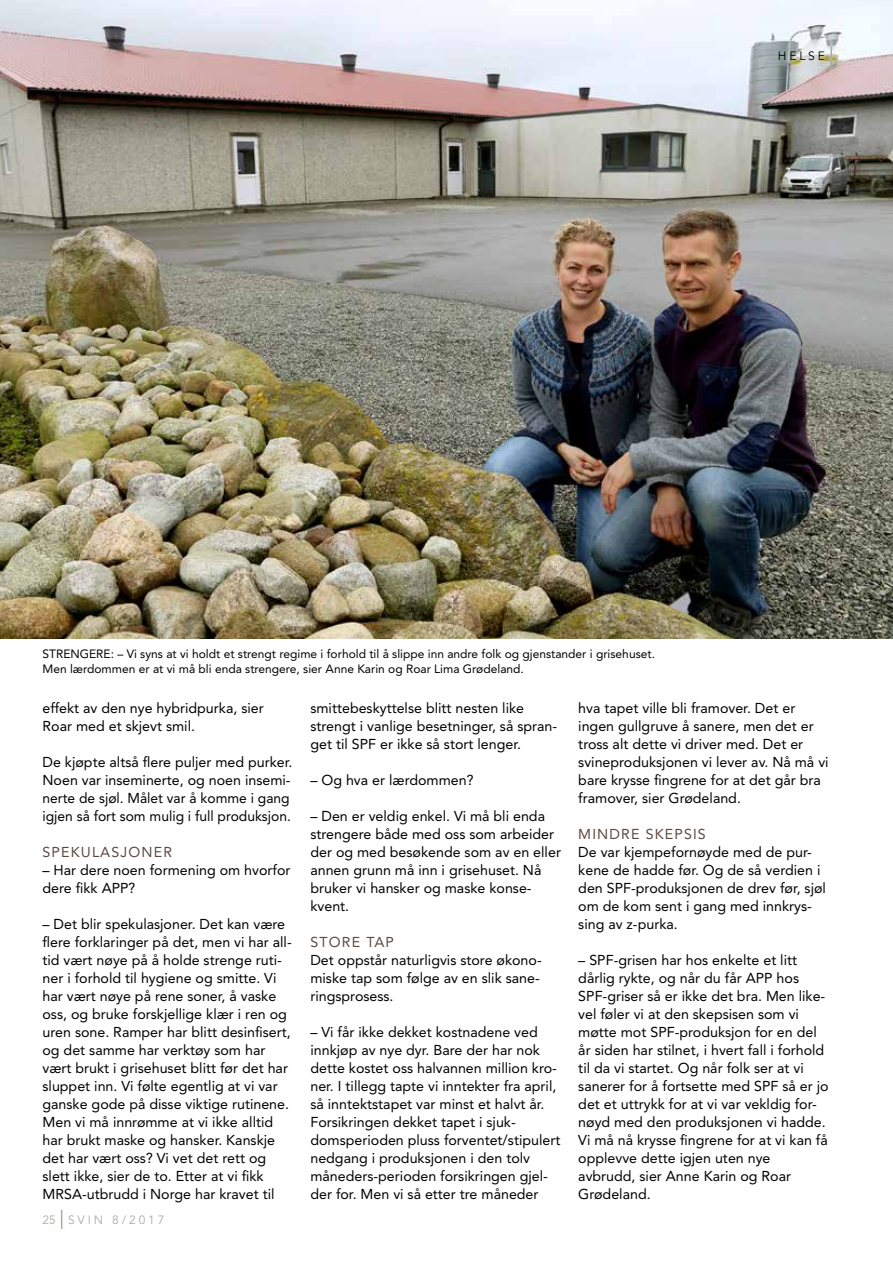
<style>
.page{position:relative;width:893px;height:1263px;background:#fff}
.page>*{position:absolute;margin:0;border:0;box-sizing:border-box;transform-origin:0 0}
.t1{font:14.25px/18px "Avenir LT Std";color:#000}
.t2{font:14.25px "Avenir LT Std";letter-spacing:.08em;color:#5b4a40}
.t3{font:12px/15px "Avenir LT Std";color:#000}
.t4{font:12px "Avenir LT Std";letter-spacing:.24em;color:#a6aea4}
.t5{font:12px "Avenir LT Std";letter-spacing:.24em;color:#000}
</style>
<div class="page">
<img style="left:0;top:0;width:893px;height:638px">
<svg style="left:831px;top:47px;width:1px;height:19px"></svg>
<svg style="left:61px;top:1210px;width:1px;height:19px"></svg>
<p class="t5" style="left:778px;top:49px;width:49px">HELSE</p>
<p class="t3" style="left:43px;top:646px;width:614px">STRENGERE: – Vi syns at vi holdt et strengt regime i forhold til å slippe inn andre folk og gjenstander i grisehuset.<br>Men lærdommen er at vi må bli enda strengere, sier Anne Karin og Roar Lima Grødeland.</p>
<p class="t1" style="left:43px;top:699px;width:223px">effekt av den nye hybridpurka, sier<br>Roar med et skjevt smil.</p>
<p class="t1" style="left:43px;top:753px;width:252px">De kjøpte altså flere puljer med purker.<br>Noen var inseminerte, og noen insemi&shy;nerte de sjøl. Målet var å komme i gang igjen så fort som mulig i full produksjon.</p>
<p class="t2" style="left:43px;top:844px;width:131px">SPEKULASJONER</p>
<p class="t1" style="left:43px;top:861px;width:249px">– Har dere noen formening om hvorfor dere fikk APP?</p>
<p class="t1" style="left:43px;top:915px;width:251px">– Det blir spekulasjoner. Det kan være flere forklaringer på det, men vi har all&shy;tid vært nøye på å holde strenge ruti&shy;ner i forhold til hygiene og smitte. Vi har vært nøye på rene soner, å vaske oss, og bruke forskjellige klær i ren og uren sone. Ramper har blitt desinfisert, og det samme har verktøy som har vært brukt i grisehuset blitt før det har sluppet inn. Vi følte egentlig at vi var ganske gode på disse viktige rutinene.<br>Men vi må innrømme at vi ikke alltid har brukt maske og hansker. Kanskje det har vært oss? Vi vet det rett og slett ikke, sier de to. Etter at vi fikk MRSA-utbrudd i Norge har kravet til</p>
<p class="t4" style="left:43px;top:1213px;width:123px">25 SVIN 8/2017</p>
<p class="t1" style="left:310px;top:699px;width:248px">smittebeskyttelse blitt nesten like strengt i vanlige besetninger, så spran&shy;get til SPF er ikke så stort lenger.</p>
<p class="t1" style="left:310px;top:771px;width:165px">– Og hva er lærdommen?</p>
<p class="t1" style="left:310px;top:807px;width:252px">– Den er veldig enkel. Vi må bli enda strengere både med oss som arbeider der og med besøkende som av en eller annen grunn må inn i grisehuset. Nå bruker vi hansker og maske konse&shy;kvent.</p>
<p class="t2" style="left:310px;top:933px;width:85px">STORE TAP</p>
<p class="t1" style="left:310px;top:951px;width:233px">Det oppstår naturligvis store økono&shy;miske tap som følge av en slik sane&shy;ringsprosess.</p>
<p class="t1" style="left:310px;top:1023px;width:252px">– Vi får ikke dekket kostnadene ved innkjøp av nye dyr. Bare der har nok dette kostet oss halvannen million kro&shy;ner. I tillegg tapte vi inntekter fra april, så inntektstapet var minst et halvt år.<br>Forsikringen dekket tapet i sjuk&shy;domsperioden pluss forventet/stipulert nedgang i produksjonen i den tolv måneders-perioden forsikringen gjel&shy;der for. Men vi så etter tre måneder</p>
<p class="t1" style="left:578px;top:699px;width:252px">hva tapet ville bli framover. Det er ingen gullgruve å sanere, men det er tross alt dette vi driver med. Det er svineproduksjonen vi lever av. Nå må vi bare krysse fingrene for at det går bra framover, sier Grødeland.</p>
<p class="t2" style="left:578px;top:825px;width:129px">MINDRE SKEPSIS</p>
<p class="t1" style="left:578px;top:843px;width:249px">De var kjempefornøyde med de pur&shy;kene de hadde før. Og de så verdien i den SPF-produksjonen de drev før, sjøl om de kom sent i gang med innkrys&shy;sing av z-purka.</p>
<p class="t1" style="left:578px;top:951px;width:252px">– SPF-grisen har hos enkelte et litt dårlig rykte, og når du får APP hos SPF-griser så er ikke det bra. Men like&shy;vel føler vi at den skepsisen som vi møtte mot SPF-produksjon for en del år siden har stilnet, i hvert fall i forhold til da vi startet. Og når folk ser at vi sanerer for å fortsette med SPF så er jo det et uttrykk for at vi var vekldig for&shy;nøyd med den produksjonen vi hadde.<br>Vi må nå krysse fingrene for at vi kan få opplevve dette igjen uten nye avbrudd, sier Anne Karin og Roar Grødeland.</p>
</div>
